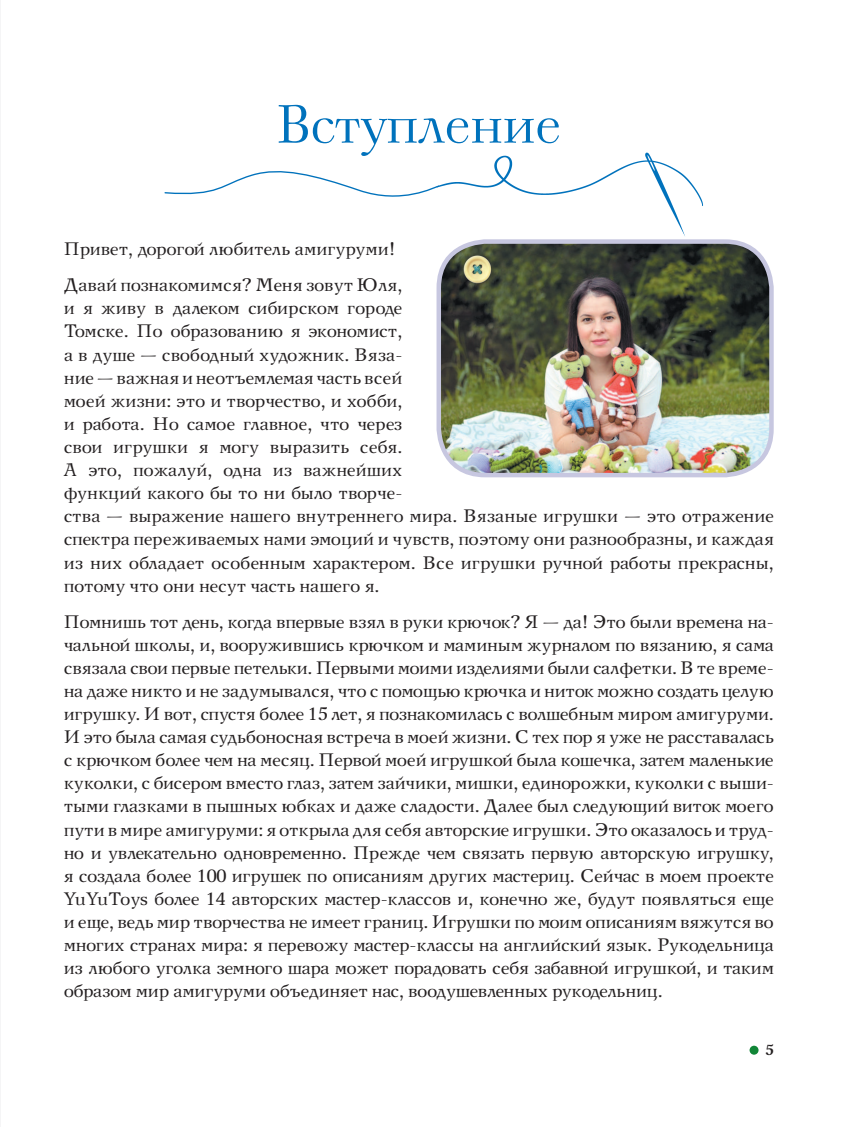
<style>
.page{position:relative;width:859px;height:1127px;background:#fff}
.page>*{position:absolute;margin:0;border:0;box-sizing:border-box;transform-origin:0 0}
.t1{font:54px "Neva";color:#0072bc}
.t2{font:18px/23.1px "New Journal";letter-spacing:-.015em;color:#231f20}
.t3{font:700 15px "New Journal";color:#231f20}
</style>
<div class="page">
<div style="left:749px;top:1045px;width:9px;height:9px;background:#118637;border-radius:50%"></div>
<img style="left:440px;top:152px;width:263px;height:84px">
<svg style="left:164px;top:171px;width:276px;height:26px"></svg>
<img style="left:441px;top:244px;width:330px;height:230px">
<div style="left:436px;top:239px;width:338px;height:238px;border:4px solid #c7c7e0;border-radius:47px"></div>
<div style="left:461px;top:253px;width:34px;height:34px;background:#231f20;opacity:.75"></div>
<img style="left:463px;top:254px;width:30px;height:30px">
<h1 class="t1" style="left:277px;top:104px;width:286px">Вступление</h1>
<p class="t2" style="left:64px;top:233px;width:340px;line-height:35.8px">Привет, дорогой любитель амигуруми!<br>Давай познакомимся? Меня зовут Юля,</p>
<p class="t2" style="left:64px;top:298px;width:712px">и я живу в далеком сибирском городе<br>Томске. По образованию я экономист,<br>а в душе — свободный художник. Вяза-<br>ние — важная и неотъемлемая часть всей<br>моей жизни: это и творчество, и хобби,<br>и работа. Но самое главное, что через<br>свои игрушки я могу выразить себя.<br>А это, пожалуй, одна из важнейших<br>функций какого бы то ни было творче-<br>ства — выражение нашего внутреннего мира. Вязаные игрушки — это отражение спектра переживаемых нами эмоций и чувств, поэтому они разнообразны, и каждая из них обладает особенным характером. Все игрушки ручной работы прекрасны, потому что они несут часть нашего я.</p>
<p class="t2" style="left:64px;top:611px;width:712px;text-align:justify">Помнишь тот день, когда впервые взял в руки крючок? Я — да! Это были времена на&shy;чальной школы, и, вооружившись крючком и маминым журналом по вязанию, я сама связала свои первые петельки. Первыми моими изделиями были салфетки. В те време&shy;на даже никто и не задумывался, что с помощью крючка и ниток можно создать целую игрушку. И вот, спустя более 15 лет, я познакомилась с волшебным миром амигуруми.<br>И это была самая судьбоносная встреча в моей жизни. С тех пор я уже не расставалась с крючком более чем на месяц. Первой моей игрушкой была кошечка, затем маленькие куколки, с бисером вместо глаз, затем зайчики, мишки, единорожки, куколки с выши&shy;тыми глазками в пышных юбках и даже сладости. Далее был следующий виток моего пути в мире амигуруми: я открыла для себя авторские игрушки. Это оказалось и труд&shy;но и увлекательно одновременно. Прежде чем связать первую авторскую игрушку, я создала более 100 игрушек по описаниям других мастериц. Сейчас в моем проекте YuYuToys более 14 авторских мастер-классов и, конечно же, будут появляться еще и еще, ведь мир творчества не имеет границ. Игрушки по моим описаниям вяжутся во многих странах мира: я перевожу мастер-классы на английский язык. Рукодельница из любого уголка земного шара может порадовать себя забавной игрушкой, и таким образом мир амигуруми объ единяет нас, воодушевленных рукодельниц.</p>
<p class="t3" style="left:765px;top:1040px;width:10px">5</p>
</div>
